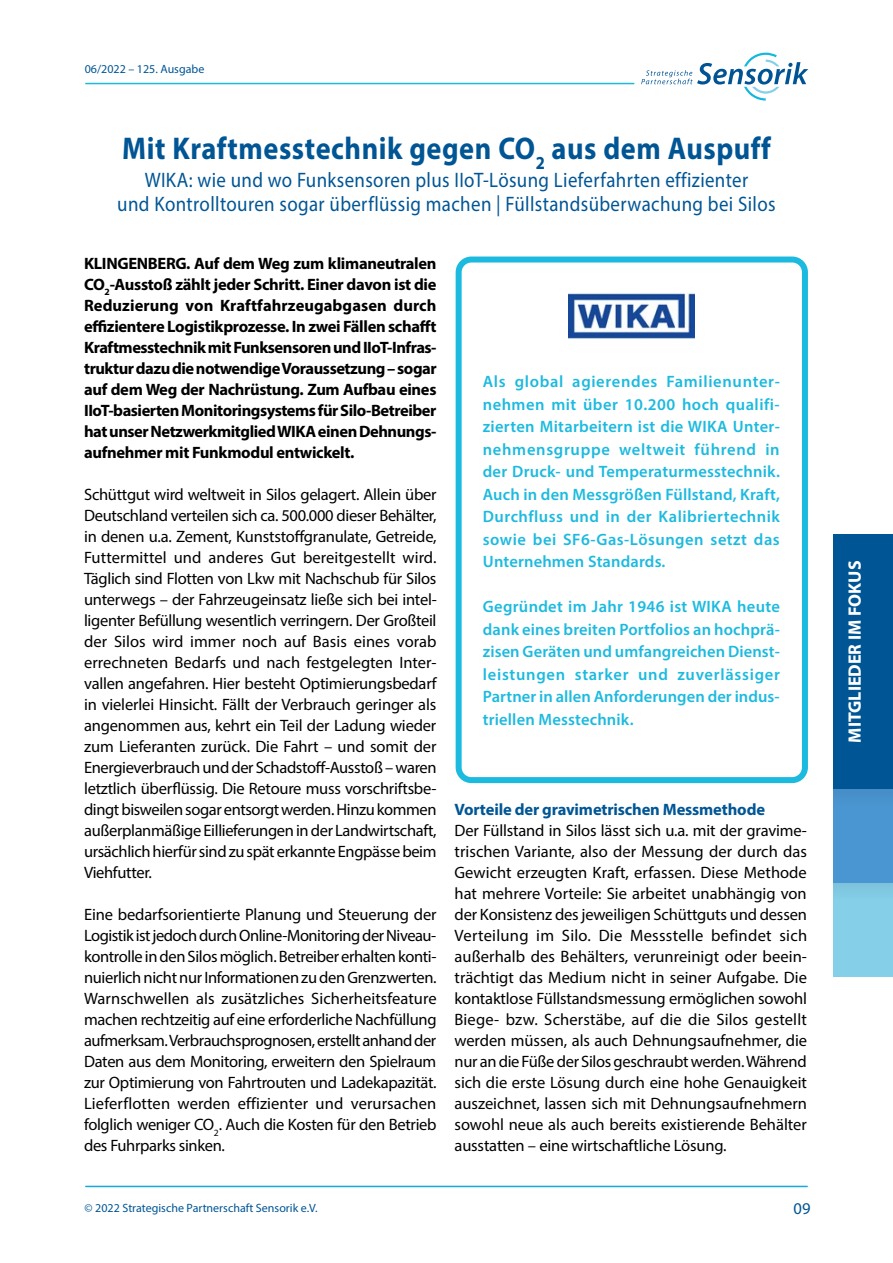
<style>
.page{position:relative;width:893px;height:1263px;background:#fff}
.page>*{position:absolute;margin:0;border:0;box-sizing:border-box;transform-origin:0 0}
.t1{font:700 31.5px "Myriad Pro";letter-spacing:.02em;color:#005595;scale:.9 1}
.t2{font:21px/24.2px "Myriad Pro";letter-spacing:.02em;color:#005595;text-align:center;scale:.9 1}
.t3{font:700 18px "Myriad Pro";color:#fff}
.t4{font:16.5px/21px "Myriad Pro";letter-spacing:-.02em;color:#000;text-align:justify}
.t5{font:600 16.5px/22.5px "Myriad Pro";letter-spacing:.01em;color:#1dbadf;text-align:justify}
.t6{font:700 16.5px/21px "Myriad Pro";letter-spacing:-.02em;color:#000;text-align:justify}
.t7{font:700 16.5px "Myriad Pro";letter-spacing:-.01em;color:#005695}
.t8{font:16.5px "Myriad Pro";color:#005595}
.t9{font:12px "Myriad Pro";color:#005595}
</style>
<div class="page">
<hr style="left:86px;top:1186px;width:721px;height:1px;background:#16a8de">
<hr style="left:86px;top:83px;width:548px;height:1px;background:#1dbadf">
<svg style="left:641px;top:53px;width:167px;height:48px"></svg>
<div style="left:833px;top:534px;width:60px;height:255px;background:#005695"></div>
<div style="left:833px;top:789px;width:60px;height:94px;background:#4a96d2"></div>
<div style="left:833px;top:883px;width:60px;height:93px;background:#85cfe8"></div>
<div style="left:456px;top:257px;width:352px;height:526px;border:6px solid #1dbadf;border-radius:13px"></div>
<img style="left:569px;top:293px;width:126px;height:46px">
<p class="t9" style="left:85px;top:62px;width:121px">06/2022 – 125. Ausgabe</p>
<h1 class="t1" style="left:122px;top:127px;width:722px">Mit Kraftmesstechnik gegen CO<sub>2</sub> aus dem Auspuff</h1>
<p class="t2" style="left:117px;top:168px;width:733px">WIKA: wie und wo Funksensoren plus IIoT-Lösung Lieferfahrten effizienter<br>und Kontrolltouren sogar überflüssig machen | Füllstandsüberwachung bei Silos</p>
<p class="t6" style="left:84px;top:252px;width:354px">KLINGENBERG. Auf dem Weg zum klimaneutralen CO<sub>2</sub>-Ausstoß zählt jeder Schritt. Einer davon ist die Reduzierung von Kraftfahrzeugabgasen durch effizientere Logistikprozesse. In zwei Fällen schafft Kraftmesstechnik mit Funksensoren und IIoT-Infras&shy;truktur dazu die notwendige Voraussetzung – sogar auf dem Weg der Nachrüstung. Zum Aufbau eines IIoT-basierten Monitoringsystems für Silo-Betreiber hat unser Netzwerkmitglied WIKA einen Dehnungs&shy;aufnehmer mit Funkmodul entwickelt.</p>
<p class="t4" style="left:84px;top:484px;width:354px">Schüttgut wird weltweit in Silos gelagert. Allein über Deutschland verteilen sich ca. 500.000 dieser Behälter, in denen u.a. Zement, Kunststoffgranulate, Getreide, Futtermittel und anderes Gut bereitgestellt wird.<br>Täglich sind Flotten von Lkw mit Nachschub für Silos unterwegs – der Fahrzeugeinsatz ließe sich bei intel&shy;ligenter Befüllung wesentlich verringern. Der Großteil der Silos wird immer noch auf Basis eines vorab errechneten Bedarfs und nach festgelegten Inter&shy;vallen angefahren. Hier besteht Optimierungsbedarf in vielerlei Hinsicht. Fällt der Verbrauch geringer als angenommen aus, kehrt ein Teil der Ladung wieder zum Lieferanten zurück. Die Fahrt – und somit der Energieverbrauch und der Schadstoff-Ausstoß – waren letztlich überflüssig. Die Retoure muss vorschriftsbe&shy;dingt bisweilen sogar entsorgt werden. Hinzu kommen außerplanmäßige Eillieferungen in der Landwirtschaft, ursächlich hierfür sind zu spät erkannte Engpässe beim Viehfutter.</p>
<p class="t4" style="left:84px;top:904px;width:354px">Eine bedarfsorientierte Planung und Steuerung der Logistik ist jedoch durch Online-Monitoring der Niveau&shy;kontrolle in den Silos möglich. Betreiber erhalten konti&shy;nuierlich nicht nur Informationen zu den Grenzwerten.<br>Warnschwellen als zusätzliches Sicherheitsfeature machen rechtzeitig auf eine erforderliche Nachfüllung aufmerksam. Verbrauchsprognosen, erstellt anhand der Daten aus dem Monitoring, erweitern den Spielraum zur Optimierung von Fahrtrouten und Ladekapazität.<br>Lieferflotten werden effizienter und verursachen folglich weniger CO<sub>2</sub>. Auch die Kosten für den Betrieb des Fuhrparks sinken.</p>
<p class="t5" style="left:483px;top:370px;width:299px">Als global agierendes Familienunter&shy;nehmen mit über 10.200 hoch qualifi&shy;zierten Mitarbeitern ist die WIKA Unter&shy;nehmensgruppe weltweit führend in der Druck- und Temperaturmesstechnik.<br>Auch in den Messgrößen Füllstand, Kraft, Durchfluss und in der Kalibriertechnik sowie bei SF6-Gas-Lösungen setzt das Unternehmen Standards.</p>
<p class="t5" style="left:483px;top:595px;width:299px">Gegründet im Jahr 1946 ist WIKA heute dank eines breiten Portfolios an hochprä&shy;zisen Geräten und umfangreichen Dienst&shy;leistungen starker und zuverlässiger Partner in allen Anforderungen der indus&shy;triellen Messtechnik.</p>
<p class="t7" style="left:455px;top:799px;width:312px">Vorteile der gravimetrischen Messmethode</p>
<p class="t4" style="left:455px;top:820px;width:354px">Der Füllstand in Silos lässt sich u.a. mit der gravime&shy;trischen Variante, also der Messung der durch das Gewicht erzeugten Kraft, erfassen. Diese Methode hat mehrere Vorteile: Sie arbeitet unabhängig von der Konsistenz des jeweiligen Schüttguts und dessen Verteilung im Silo. Die Messstelle befindet sich außerhalb des Behälters, verunreinigt oder beein&shy;trächtigt das Medium nicht in seiner Aufgabe. Die kontaktlose Füllstandsmessung ermöglichen sowohl Biege- bzw. Scherstäbe, auf die die Silos gestellt werden müssen, als auch Dehnungsaufnehmer, die nur an die Füße der Silos geschraubt werden. Während sich die erste Lösung durch eine hohe Genauigkeit auszeichnet, lassen sich mit Dehnungsaufnehmern sowohl neue als auch bereits existierende Behälter ausstatten – eine wirtschaftliche Lösung.</p>
<p class="t9" style="left:85px;top:1201px;width:235px">© 2022 Strategische Partnerschaft Sensorik e.V.</p>
<p class="t8" style="left:793px;top:1198px;width:18px">09</p>
<p class="t3" style="left:843px;top:743px;width:183px;rotate:-90deg">MITGLIEDER IM FOKUS</p>
</div>
